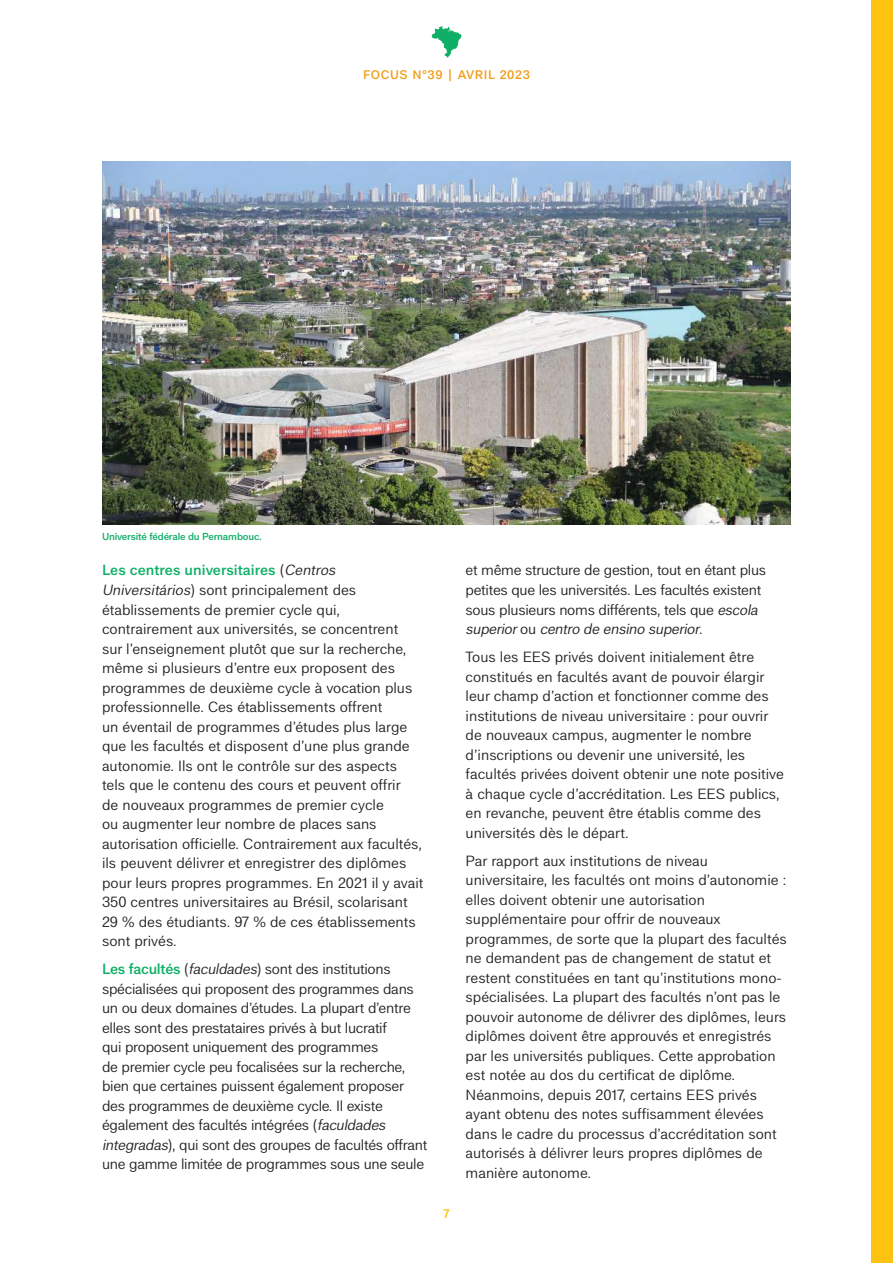
<style>
.page{position:relative;width:893px;height:1263px;background:#fff}
.page>*{position:absolute;margin:0;border:0;box-sizing:border-box;transform-origin:0 0}
.t1{font:14.25px/19.5px "CAMPUS FRANCE SANS BETA 1";color:#231f20}
.t2{font:14.25px/19.5px "CAMPUS FRANCE SANS BETA 1";letter-spacing:-.02em;color:#231f20}
.t3{font:600 12px "CAMPUS FRANCE SANS BETA 1";letter-spacing:.05em;color:#f09f19}
.t4{font:600 12px "CAMPUS FRANCE SANS BETA 1";color:#fec210}
.t5{font:600 9.75px "CAMPUS FRANCE SANS BETA 1";letter-spacing:-.02em;color:#10af67}
.s1{font-weight:600;color:#10af67}
.s2{font-style:italic}
</style>
<div class="page">
<div style="left:872px;top:0;width:21px;height:1263px;background:#fec210"></div>
<svg style="left:432px;top:26px;width:29px;height:32px"></svg>
<img style="left:102px;top:162px;width:689px;height:362px">
<p class="t3" style="left:363px;top:66px;width:168px">FOCUS N°39 | AVRIL 2023</p>
<p class="t5" style="left:102px;top:529px;width:161px">Université fédérale du Pernambouc.</p>
<p class="t1" style="left:102px;top:560px;width:323px"><span class="s1">Les centres universitaires</span> (<span class="s2">Centros Universitários</span>) sont principalement des établissements de premier cycle qui, contrairement aux universités, se concentrent<br>sur l’enseignement plutôt que sur la recherche, même si plusieurs d’entre eux proposent des programmes de deuxième cycle à vocation plus professionnelle. Ces établissements offrent<br>un éventail de programmes d’études plus large que les facultés et disposent d’une plus grande autonomie. Ils ont le contrôle sur des aspects tels que le contenu des cours et peuvent offrir<br>de nouveaux programmes de premier cycle<br>ou augmenter leur nombre de places sans autorisation officielle. Contrairement aux facultés, ils peuvent délivrer et enregistrer des diplômes pour leurs propres programmes. En 2021 il y avait 350 centres universitaires au Brésil, scolarisant 29 % des étudiants. 97 % de ces établissements sont privés.</p>
<p class="t2" style="left:102px;top:958px;width:327px"><span class="s1">Les facultés</span> (<span class="s2">faculdades</span>) sont des institutions spécialisées qui proposent des programmes dans un ou deux domaines d’études. La plupart d’entre elles sont des prestataires privés à but lucratif<br>qui proposent uniquement des programmes<br>de premier cycle peu focalisées sur la recherche, bien que certaines puissent également proposer des programmes de deuxième cycle. Il existe également des facultés intégrées (<span class="s2">faculdades integradas</span>), qui sont des groupes de facultés offrant une gamme limitée de programmes sous une seule</p>
<p class="t4" style="left:443px;top:1205px;width:8px">7</p>
<p class="t2" style="left:466px;top:560px;width:302px">et même structure de gestion, tout en étant plus petites que les universités. Les facultés existent sous plusieurs noms différents, tels que <span class="s2">escola superior</span>o u <span class="s2">centro de ensino superior</span>.</p>
<p class="t1" style="left:466px;top:646px;width:320px">Tous les EES privés doivent initialement être constitués en facultés avant de pouvoir élargir leur champ d’action et fonctionner comme des institutions de niveau universitaire : pour ouvrir de nouveaux campus, augmenter le nombre d’inscriptions ou devenir une université, les facultés privées doivent obtenir une note positive à chaque cycle d’accréditation. Les EES publics, en revanche, peuvent être établis comme des universités dès le départ.</p>
<p class="t1" style="left:466px;top:850px;width:323px">Par rapport aux institutions de niveau universitaire, les facultés ont moins d’autonomie : elles doivent obtenir une autorisation supplémentaire pour offrir de nouveaux programmes, de sorte que la plupart des facultés ne demandent pas de changement de statut et restent constituées en tant qu’institutions mono&shy;spécialisées. La plupart des facultés n’ont pas le pouvoir autonome de délivrer des diplômes, leurs diplômes doivent être approuvés et enregistrés par les universités publiques. Cette approbation est notée au dos du certificat de diplôme.<br>Néanmoins, depuis 2017, certains EES privés ayant obtenu des notes suffisamment élevées dans le cadre du processus d’accréditation sont autorisés à délivrer leurs propres diplômes de manière autonome.</p>
</div>
